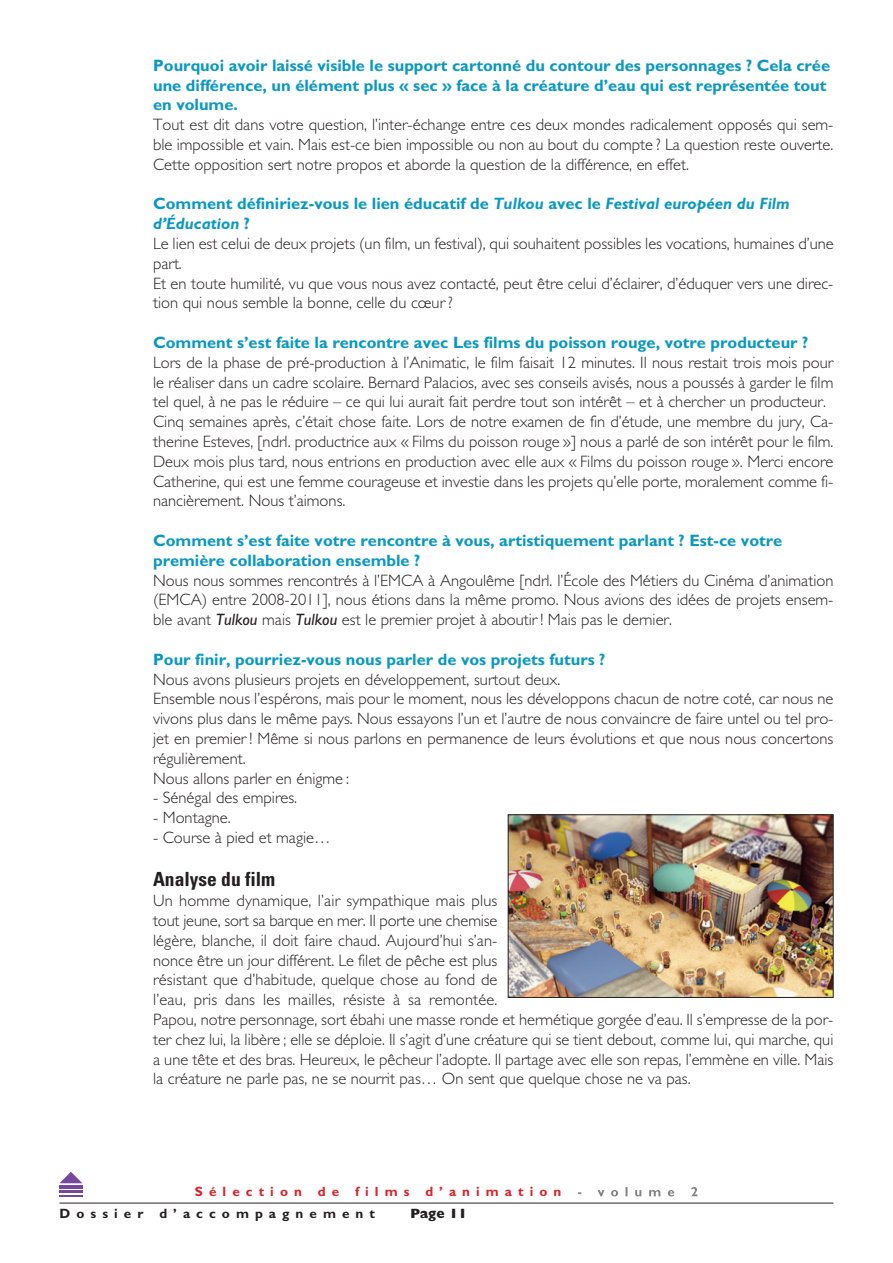
<style>
.page{position:relative;width:893px;height:1263px;background:#fff}
.page>*{position:absolute;margin:0;border:0;box-sizing:border-box;transform-origin:0 0}
.t1{font:700 condensed 19.5px "Univers";color:#231f20}
.t2{font:300 16.5px/19.8px "M Gill Sans";color:#231f20}
.t3{font:700 16.5px/19.8px "M Gill Sans";color:#0a98c2}
.t4{font:700 13.5px "M Gill Sans";letter-spacing:.45em;color:#da2128}
.t5{font:700 13.5px "M Gill Sans";letter-spacing:.45em;color:#231f20}
.t6{font:800 13.5px "M Gill Sans";color:#231f20}
.s1{font-weight:700;color:#0a98c2}
.s2{font-weight:700;font-style:italic;color:#0a98c2}
.s3{font-weight:400;font-style:italic}
</style>
<div class="page">
<hr style="left:60px;top:1203px;width:773px;height:1px;background:#231f20">
<svg style="left:578px;top:1187px;width:119px;height:9px"></svg>
<svg style="left:60px;top:1172px;width:22px;height:11px"></svg>
<hr style="left:60px;top:1185px;width:23px;height:3px;background:#76489c">
<hr style="left:60px;top:1190px;width:23px;height:3px;background:#76489c">
<svg style="left:60px;top:1195px;width:23px;height:1px"></svg>
<img style="left:510px;top:816px;width:321px;height:180px">
<div style="left:508px;top:814px;width:325px;height:184px;border:1px solid #231f20"></div>
<p class="t3" style="left:153px;top:57px;width:679px">Pourquoi avoir laissé visible le support cartonné du contour des personnages ? Cela crée une différence, un élément plus « sec » face à la créature d’eau qui est représentée tout en volume.</p>
<p class="t2" style="left:153px;top:117px;width:682px;text-align:justify">Tout est dit dans votre question, l’inter-échange entre ces deux mondes radicalement opposés qui sem&shy;ble impossible et vain. Mais est-ce bien impossible ou non au bout du compte ? La question reste ouverte.<br>Cette opposition sert notre propos et aborde la question de la différence, en effet.</p>
<p class="t2" style="left:153px;top:196px;width:682px"><span class="s1">Comment définiriez-vous le lien éducatif de</span> <span class="s2">Tulkou</span> <span class="s1">avec le</span> <span class="s2">Festival européen du Film d’Éducation</span> <span class="s1">?<br></span>Le lien est celui de deux projets (un film, un festival), qui souhaitent possibles les vocations, humaines d’une part.<br>Et en toute humilité, vu que vous nous avez contacté, peut être celui d’éclairer, d’éduquer vers une direc&shy;tion qui nous semble la bonne, celle du cœur ?</p>
<p class="t3" style="left:153px;top:334px;width:657px">Comment s’est faite la rencontre avec Les films du poisson rouge, votre producteur ?</p>
<p class="t2" style="left:153px;top:354px;width:682px">Lors de la phase de pré-production à l’Animatic, le film faisait 12 minutes. Il nous restait trois mois pour le réaliser dans un cadre scolaire. Bernard Palacios, avec ses conseils avisés, nous a poussés à garder le film tel quel, à ne pas le réduire – ce qui lui aurait fait perdre tout son intérêt – et à chercher un producteur.<br>Cinq semaines après, c’était chose faite. Lors de notre examen de fin d’étude, une membre du jury, Ca&shy;therine Esteves, [ndrl. productrice aux « Films du poisson rouge »] nous a parlé de son intérêt pour le film.<br>Deux mois plus tard, nous entrions en production avec elle aux « Films du poisson rouge ». Merci encore Catherine, qui est une femme courageuse et investie dans les projets qu’elle porte, moralement comme fi&shy;nancièrement. Nous t’aimons.</p>
<p class="t3" style="left:153px;top:532px;width:631px">Comment s’est faite votre rencontre à vous, artistiquement parlant ? Est-ce votre première collaboration ensemble ?</p>
<p class="t2" style="left:153px;top:572px;width:682px;text-align:justify">Nous nous sommes rencontrés à l’EMCA à Angoulême [ndrl. l’École des Métiers du Cinéma d’animation (EMCA) entre 2008-2011], nous étions dans la même promo. Nous avions des idées de projets ensem&shy;ble avant <span class="s3">Tulkou</span> mais <span class="s3">Tulkou</span> est le premier projet à aboutir ! Mais pas le dernier.</p>
<p class="t3" style="left:153px;top:651px;width:454px">Pour finir, pourriez-vous nous parler de vos projets futurs ?</p>
<p class="t2" style="left:153px;top:671px;width:682px">Nous avons plusieurs projets en développement, surtout deux.<br>Ensemble nous l’espérons, mais pour le moment, nous les développons chacun de notre coté, car nous ne vivons plus dans le même pays. Nous essayons l’un et l’autre de nous convaincre de faire untel ou tel pro&shy;jet en premier ! Même si nous parlons en permanence de leurs évolutions et que nous nous concertons régulièrement.<br>Nous allons parler en énigme :</p>
<p class="t2" style="left:153px;top:790px;width:146px">- Sénégal des empires.</p>
<p class="t2" style="left:153px;top:810px;width:79px">- Montagne.</p>
<p class="t2" style="left:153px;top:829px;width:179px">- Course à pied et magie…</p>
<p class="t1" style="left:153px;top:871px;width:124px">Analyse du film</p>
<p class="t2" style="left:153px;top:892px;width:682px">Un homme dynamique, l’air sympathique mais plus<br>tout jeune, sort sa barque en mer. Il porte une chemise<br>légère, blanche, il doit faire chaud. Aujourd’hui s’an-<br>nonce être un jour différent. Le filet de pêche est plus<br>résistant que d’habitude, quelque chose au fond de<br>l’eau, pris dans les mailles, résiste à sa remontée.<br>Papou, notre personnage, sort ébahi une masse ronde et hermétique gorgée d’eau. Il s’empresse de la por&shy;ter chez lui, la libère ; elle se déploie. Il s’agit d’une créature qui se tient debout, comme lui, qui marche, qui a une tête et des bras. Heureux, le pêcheur l’adopte. Il partage avec elle son repas, l’emmène en ville. Mais la créature ne parle pas, ne se nourrit pas… On sent que quelque chose ne va pas.</p>
<p class="t4" style="left:195px;top:1187px;width:368px">Sélection de films d’animation</p>
<p class="t5" style="left:60px;top:1208px;width:317px">Dossier d’accompagnement</p>
<p class="t6" style="left:410px;top:1208px;width:58px">Page 11</p>
</div>
